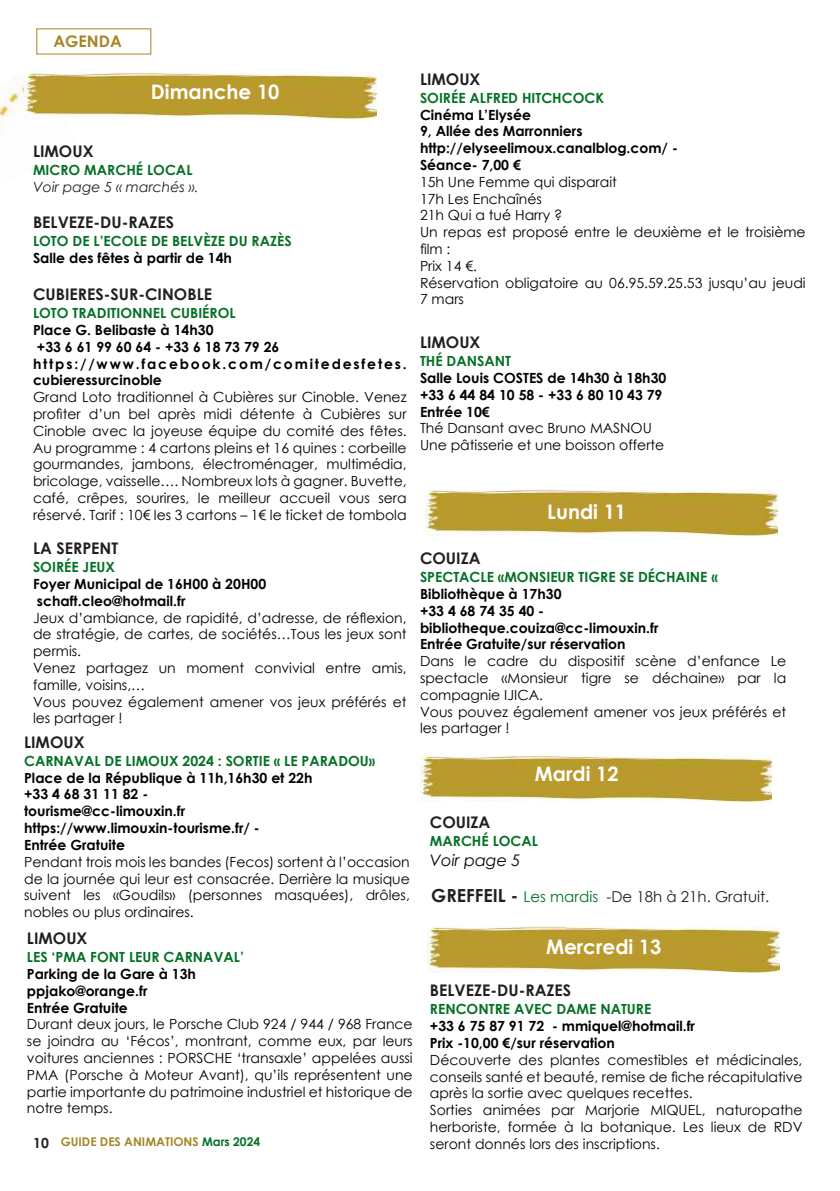
<style>
.page{position:relative;width:840px;height:1191px;background:#fff}
.page>*{position:absolute;margin:0;border:0;box-sizing:border-box;transform-origin:0 0}
.t1{font:700 20px "Century Gothic";color:#fff}
.t2{font:700 16px "Century Gothic";color:#231f20}
.t3{font:italic 16px "Century Gothic";color:#040000}
.t4{font:700 16px "Century Gothic";color:#a68526}
.t5{font:15px "Century Gothic";color:#231f20}
.t6{font:14px/16.8px "Century Gothic";color:#040000}
.t7{font:700 14px/16.8px "Century Gothic";color:#040000}
.t8{font:700 14px "Century Gothic";color:#047125}
.t9{font:italic 14px "Century Gothic";color:#231f20}
.t10{font:700 14px "Century Gothic";color:#231f20}
.t11{font:700 12px "Century Gothic";color:#a68526}
.s1{color:#047125}
.s2{font-weight:700;font-size:18px}
</style>
<div class="page">
<img style="left:0;top:71px;width:54px;height:66px">
<img style="left:24px;top:73px;width:352px;height:46px">
<img style="left:425px;top:490px;width:352px;height:46px">
<img style="left:420px;top:755px;width:351px;height:46px">
<img style="left:427px;top:926px;width:351px;height:46px">
<p class="t4" style="left:53px;top:29px;width:70px">AGENDA</p>
<h1 class="t1" style="left:151px;top:76px;width:130px">Dimanche 10</h1>
<p class="t2" style="left:33px;top:139px;width:62px">LIMOUX</p>
<p class="t8" style="left:33px;top:160px;width:161px">MICRO MARCHÉ LOCAL</p>
<p class="t9" style="left:33px;top:177px;width:167px">Voir page 5 « marchés ».</p>
<p class="t2" style="left:33px;top:210px;width:143px">BELVEZE-DU-RAZES</p>
<p class="t8" style="left:33px;top:230px;width:260px">LOTO DE L’ECOLE DE BELVÈZE DU RAZÈS</p>
<p class="t7" style="left:33px;top:249px;width:200px">Salle des fêtes à partir de 14h</p>
<p class="t2" style="left:33px;top:282px;width:180px">CUBIERES-SUR-CINOBLE</p>
<p class="t8" style="left:33px;top:302px;width:204px">LOTO TRADITIONNEL CUBIÉROL</p>
<p class="t7" style="left:33px;top:321px;width:375px">Place G. Belibaste à 14h30<br>+33 6 61 99 60 64 - +33 6 18 73 79 26 https://www.facebook.com/comitedesfetes. cubieressurcinoble</p>
<p class="t6" style="left:33px;top:388px;width:375px;text-align:justify">Grand Loto traditionnel à Cubières sur Cinoble. Venez profiter d’un bel après midi détente à Cubières sur Cinoble avec la joyeuse équipe du comité des fêtes.<br>Au programme : 4 cartons pleins et 16 quines : corbeille gourmandes, jambons, électroménager, multimédia, bricolage, vaisselle…. Nombreux lots à gagner. Buvette, café, crêpes, sourires, le meilleur accueil vous sera réservé. Tarif : 10€ les 3 cartons – 1€ le ticket de tombola</p>
<p class="t2" style="left:33px;top:536px;width:87px">LA SERPENT</p>
<p class="t8" style="left:33px;top:556px;width:84px">SOIRÉE JEUX</p>
<p class="t7" style="left:33px;top:575px;width:234px">Foyer Municipal de 16H00 à 20H00 schaft.cleo@hotmail.fr</p>
<p class="t6" style="left:33px;top:609px;width:375px">Jeux d’ambiance, de rapidité, d’adresse, de réflexion, de stratégie, de cartes, de sociétés…Tous les jeux sont permis.<br>Venez partagez un moment convivial entre amis, famille, voisins,…<br>Vous pouvez également amener vos jeux préférés et les partager !</p>
<p class="t2" style="left:24px;top:730px;width:62px">LIMOUX</p>
<p class="t8" style="left:24px;top:750px;width:352px">CARNAVAL DE LIMOUX 2024 : SORTIE « LE PARADOU»</p>
<p class="t7" style="left:24px;top:768px;width:290px">Place de la République à 11h,16h30 et 22h +33 4 68 31 11 82 - tourisme@cc-limouxin.fr https://www.limouxin-tourisme.fr/ -<br>Entrée Gratuite</p>
<p class="t6" style="left:24px;top:853px;width:387px;text-align:justify">Pendant trois mois les bandes (Fecos) sortent à l’occasion de la journée qui leur est consacrée. Derrière la musique suivent les «Goudils» (personnes masquées), drôles, nobles ou plus ordinaires.</p>
<p class="t2" style="left:27px;top:926px;width:62px">LIMOUX</p>
<p class="t8" style="left:27px;top:946px;width:218px">LES ‘PMA FONT LEUR CARNAVAL’</p>
<p class="t7" style="left:27px;top:965px;width:170px">Parking de la Gare à 13h ppjako@orange.fr<br>Entrée Gratuite</p>
<p class="t6" style="left:27px;top:1015px;width:387px;text-align:justify">Durant deux jours, le Porsche Club 924 / 944 / 968 France se joindra au ‘Fécos’, montrant, comme eux, par leurs voitures anciennes : PORSCHE ‘transaxle’ appelées aussi PMA (Porsche à Moteur Avant), qu’ils représentent une partie importante du patrimoine industriel et historique de notre temps.</p>
<p class="t10" style="left:33px;top:1131px;width:17px">10</p>
<p class="t11" style="left:61px;top:1132px;width:201px">GUIDE DES ANIMATIONS <span class="s1">Mars 2024</span></p>
<p class="t2" style="left:420px;top:67px;width:62px">LIMOUX</p>
<p class="t8" style="left:420px;top:87px;width:185px">SOIRÉE ALFRED HITCHCOCK</p>
<p class="t7" style="left:420px;top:105px;width:259px">Cinéma L’Elysée<br>9, Allée des Marronniers http://elyseelimoux.canalblog.com/ -<br>Séance- 7,00 €</p>
<p class="t6" style="left:420px;top:173px;width:387px">15h Une Femme qui disparait<br>17h Les Enchaînés<br>21h Qui a tué Harry ?<br>Un repas est proposé entre le deuxième et le troisième film :<br>Prix 14 €.<br>Réservation obligatoire au 06.95.59.25.53 jusqu’au jeudi<br>7 mars</p>
<p class="t2" style="left:420px;top:330px;width:62px">LIMOUX</p>
<p class="t8" style="left:420px;top:350px;width:92px">THÉ DANSANT</p>
<p class="t7" style="left:420px;top:369px;width:248px">Salle Louis COSTES de 14h30 à 18h30 +33 6 44 84 10 58 - +33 6 80 10 43 79<br>Entrée 10€</p>
<p class="t6" style="left:420px;top:420px;width:246px">Thé Dansant avec Bruno MASNOU<br>Une pâtisserie et une boisson offerte</p>
<h1 class="t1" style="left:547px;top:497px;width:80px">Lundi 11</h1>
<p class="t2" style="left:420px;top:546px;width:62px">COUIZA</p>
<p class="t8" style="left:420px;top:566px;width:299px">SPECTACLE «MONSIEUR TIGRE SE DÉCHAINE «</p>
<p class="t7" style="left:420px;top:585px;width:240px">Bibliothèque à 17h30<br>+33 4 68 74 35 40 - bibliotheque.couiza@cc-limouxin.fr<br>Entrée Gratuite/sur réservation</p>
<p class="t6" style="left:420px;top:652px;width:367px">Dans le cadre du dispositif scène d’enfance Le spectacle «Monsieur tigre se déchaine» par la compagnie IJICA.<br>Vous pouvez également amener vos jeux préférés et les partager !</p>
<h1 class="t1" style="left:534px;top:758px;width:85px">Mardi 12</h1>
<p class="t2" style="left:429px;top:810px;width:62px">COUIZA</p>
<p class="t8" style="left:429px;top:830px;width:110px">MARCHÉ LOCAL</p>
<p class="t3" style="left:429px;top:848px;width:92px">Voir page 5</p>
<p class="t5" style="left:431px;top:886px;width:339px"><span class="s2">GREFFEIL -</span> <span class="s1">Les mardis</span> -De 18h à 21h. Gratuit.</p>
<h1 class="t1" style="left:545px;top:931px;width:117px">Mercredi 13</h1>
<p class="t2" style="left:429px;top:978px;width:143px">BELVEZE-DU-RAZES</p>
<p class="t8" style="left:429px;top:998px;width:223px">RENCONTRE AVEC DAME NATURE</p>
<p class="t7" style="left:429px;top:1017px;width:266px">+33 6 75 87 91 72 - mmiquel@hotmail.fr<br>Prix -10,00 €/sur réservation</p>
<p class="t6" style="left:429px;top:1051px;width:374px">Découverte des plantes comestibles et médicinales, conseils santé et beauté, remise de fiche récapitulative après la sortie avec quelques recettes.<br>Sorties animées par Marjorie MIQUEL, naturopathe herboriste, formée à la botanique. Les lieux de RDV seront donnés lors des inscriptions.</p>
</div>
